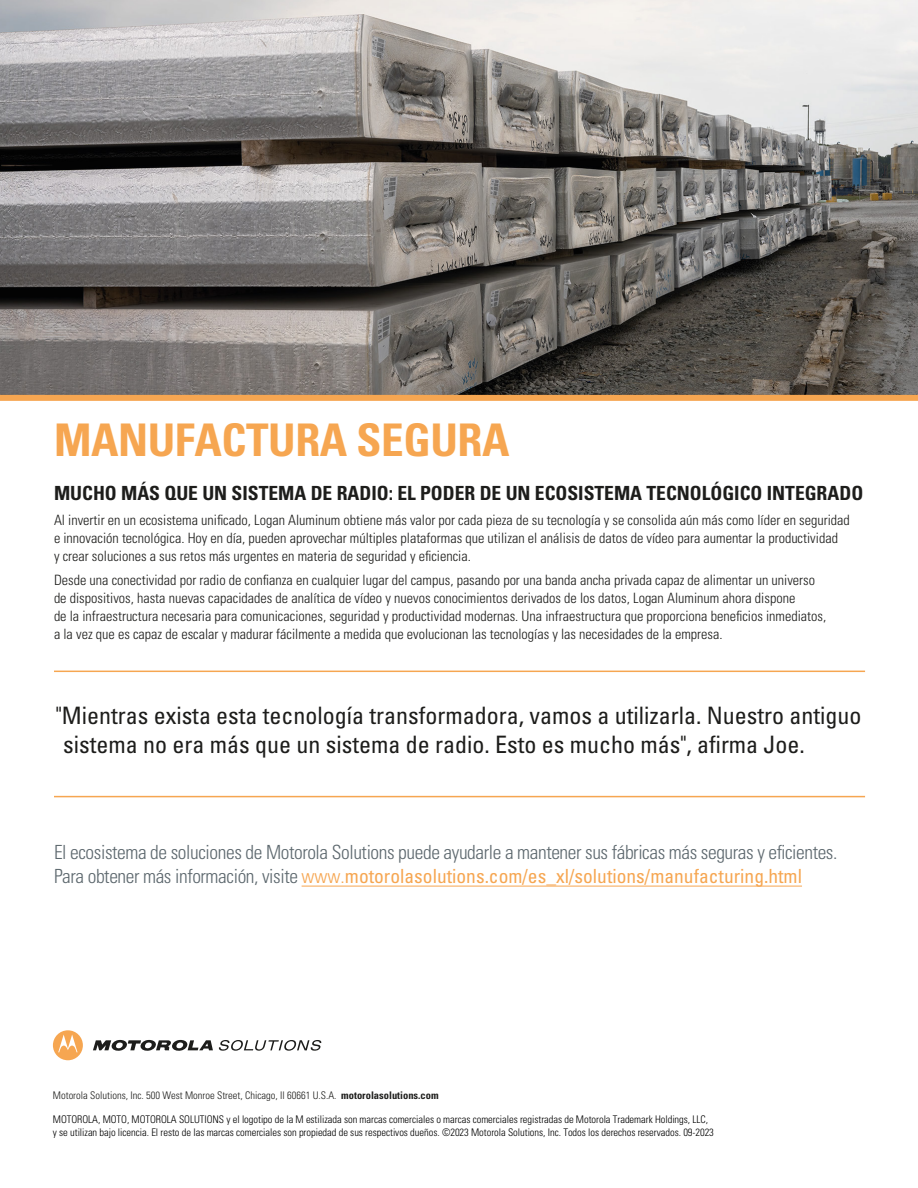
<style>
.page{position:relative;width:918px;height:1188px;background:#fff}
.page>*{position:absolute;margin:0;border:0;box-sizing:border-box;transform-origin:0 0}
.t1{font:700 condensed 45px "Univers LT Std";letter-spacing:-.01em;color:#f6a651}
.t2{font:condensed 24px/28.8px "Univers LT Std";color:#1d1d1b}
.t3{font:300 condensed 19.5px/23.5px "Univers LT Std";letter-spacing:-.02em;color:#5d686e}
.t4{font:700 condensed 19.5px "Univers LT Std";color:#1d1d1b}
.t5{font:300 condensed 14.25px/18px "Univers LT Std";color:#1d1d1b}
.t6{font:300 condensed 10.5px/12.6px "Univers LT Std";letter-spacing:-.005em;color:#010101}
.t7{font:300 condensed 10.5px "Univers LT Std";color:#1d1d1b}
.s1{color:#f6a651}
.s2{font-weight:400;color:#f6a651}
.s3{font-weight:700}
</style>
<div class="page">
<svg style="left:93px;top:1040px;width:120px;height:11px"></svg>
<svg style="left:53px;top:1030px;width:30px;height:30px"></svg>
<svg style="left:219px;top:1040px;width:102px;height:11px"></svg>
<img style="left:0;top:0;width:918px;height:395px">
<hr style="left:302px;top:886px;width:500px;height:1px;background:#f6a651">
<hr style="left:54px;top:671px;width:811px;height:1px;background:#f6a651">
<hr style="left:54px;top:796px;width:811px;height:1px;background:#f6a651">
<div style="left:0;top:395px;width:918px;height:6px;background:#f6a651"></div>
<h1 class="t1" style="left:54px;top:412px;width:457px">MANUFACTURA SEGURA</h1>
<h3 class="t4" style="left:54px;top:481px;width:811px">MUCHO MÁS QUE UN SISTEMA DE RADIO: EL PODER DE UN ECOSISTEMA TECNOLÓGICO INTEGRADO</h3>
<p class="t5" style="left:54px;top:511px;width:797px">Al invertir en un ecosistema unificado, Logan Aluminum obtiene más valor por cada pieza de su tecnología y se consolida aún más como líder en seguridad e innovación tecnológica. Hoy en día, pueden aprovechar múltiples plataformas que utilizan el análisis de datos de vídeo para aumentar la productividad<br>y crear soluciones a sus retos más urgentes en materia de seguridad y eficiencia.</p>
<p class="t5" style="left:54px;top:571px;width:774px">Desde una conectividad por radio de confianza en cualquier lugar del campus, pasando por una banda ancha privada capaz de alimentar un universo de dispositivos, hasta nuevas capacidades de analítica de vídeo y nuevos conocimientos derivados de los datos, Logan Aluminum ahora dispone<br>de la infraestructura necesaria para comunicaciones, seguridad y productividad modernas. Una infraestructura que proporciona beneficios inmediatos, a la vez que es capaz de escalar y madurar fácilmente a medida que evolucionan las tecnologías y las necesidades de la empresa.</p>
<h2 class="t2" style="left:63px;top:701px;width:800px;text-indent:-7px">"Mientras exista esta tecnología transformadora, vamos a utilizarla. Nuestro antiguo sistema no era más que un sistema de radio. Esto es mucho más", afirma Joe.</h2>
<h3 class="t3" style="left:54px;top:841px;width:785px">El ecosistema de soluciones de Motorola Solutions puede ayudarle a mantener sus fábricas más seguras y eficientes.<br>Para obtener más información, visite <span class="s1">www.</span><span class="s2">motorolasolutions.com/es_xl/solutions/manufacturing.html</span></h3>
<p class="t7" style="left:53px;top:1089px;width:387px">Motorola Solutions, Inc. 500 West Monroe Street, Chicago, Il 60661 U.S.A. <span class="s3">motorolasolutions.com</span></p>
<p class="t6" style="left:53px;top:1113px;width:663px">MOTOROLA, MOTO, MOTOROLA SOLUTIONS y el logotipo de la M estilizada son marcas comerciales o marcas comerciales registradas de Motorola Trademark Holdings, LLC, y se utilizan bajo licencia. El resto de las marcas comerciales son propiedad de sus respectivos dueños. ©2023 Motorola Solutions, Inc. Todos los derechos reservados. 09-2023</p>
</div>
